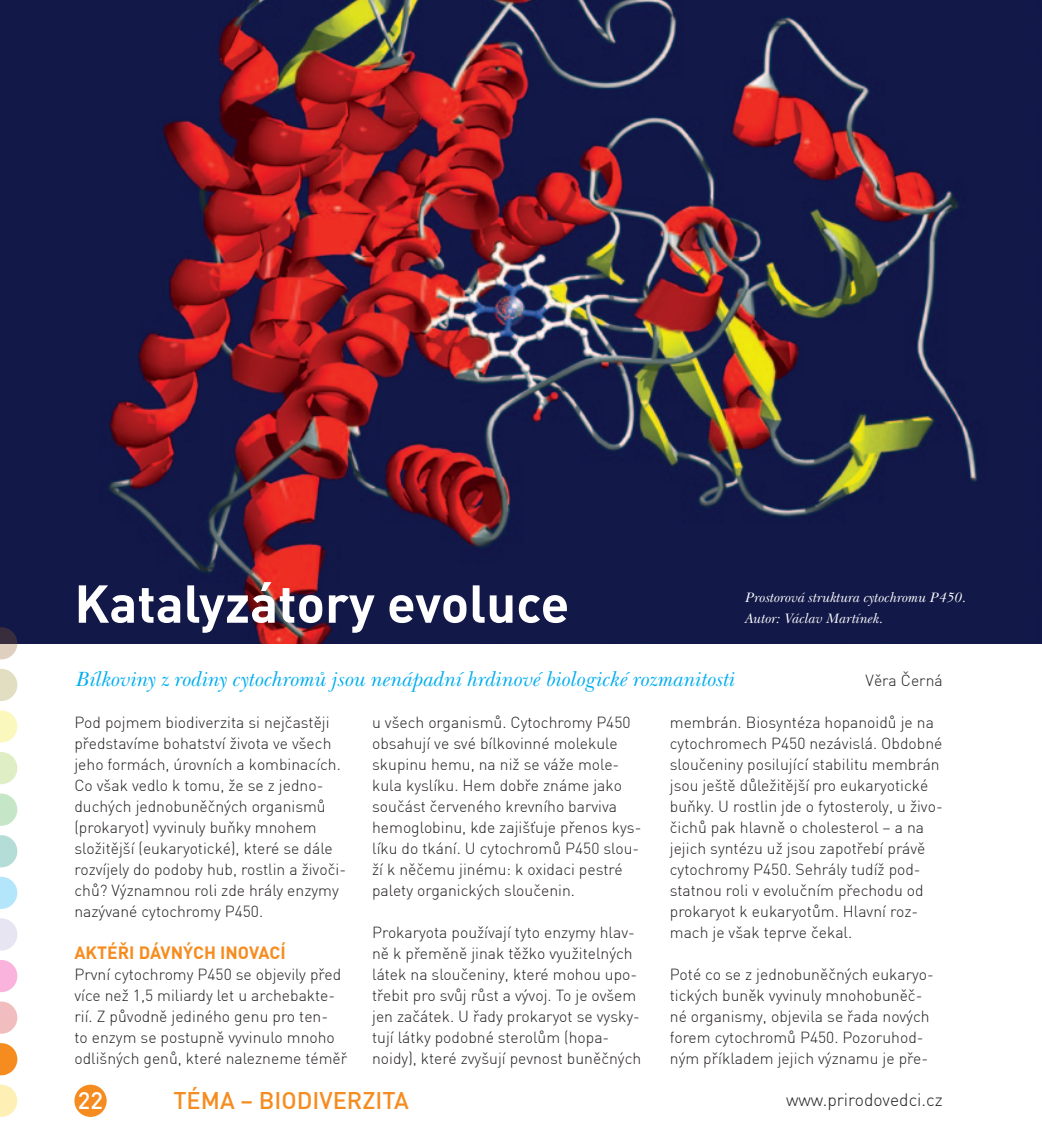
<style>
.page{position:relative;width:1042px;height:1141px;background:#fff}
.page>*{position:absolute;margin:0;border:0;box-sizing:border-box;transform-origin:0 0}
.t1{font:700 52.5px "DIN Pro";color:#fff}
.t2{font:500 23.62px "DINCE";color:#f68c1f}
.t3{font:500 23.62px "DINCE";color:#fff}
.t4{font:italic 21px "Baskerville Han TOT";color:#00aeef}
.t5{font:700 17.5px "DINCE";color:#f68c1f}
.t6{font:300 17.5px "DINCE";color:#231f20}
.t7{font:300 15.75px/21px "DINCE";color:#231f20}
.t8{font:italic 14px/21px "Baskerville Han TOT";color:#fff}
</style>
<div class="page">
<img style="left:0;top:0;width:1042px;height:644px">
<div style="left:74px;top:1085px;width:33px;height:32px;background:#f68c1f;border-radius:50%"></div>
<svg style="left:0;top:1085px;width:17px;height:32px"></svg>
<svg style="left:0;top:1043px;width:17px;height:32px"></svg>
<svg style="left:0;top:1001px;width:17px;height:33px"></svg>
<svg style="left:0;top:960px;width:17px;height:32px"></svg>
<svg style="left:0;top:918px;width:17px;height:33px"></svg>
<svg style="left:0;top:877px;width:17px;height:32px"></svg>
<svg style="left:0;top:835px;width:17px;height:32px"></svg>
<svg style="left:0;top:794px;width:17px;height:32px"></svg>
<svg style="left:0;top:752px;width:17px;height:32px"></svg>
<svg style="left:0;top:710px;width:17px;height:33px"></svg>
<svg style="left:0;top:669px;width:17px;height:32px"></svg>
<svg style="left:0;top:627px;width:17px;height:32px"></svg>
<h1 class="t1" style="left:74px;top:568px;width:496px">Katalyzátory evoluce</h1>
<h3 class="t4" style="left:74px;top:668px;width:661px">Bílkoviny z rodiny cytochromů jsou nenápadní hrdinové biologické rozmanitosti</h3>
<p class="t7" style="left:865px;top:669px;width:79px">Věra Černá</p>
<p class="t7" style="left:74px;top:711px;width:273px">Pod pojmem biodiverzita si nejčastěji představíme bohatství života ve všech jeho formách, úrovních a kombinacích.<br>Co však vedlo k tomu, že se z jedno&shy;duchých jednobuněčných organismů (prokaryot) vyvinuly buňky mnohem složitější (eukaryotické), které se dále rozvíjely do podoby hub, rostlin a živoči&shy;chů? Významnou roli zde hrály enzymy nazývané cytochromy P450.</p>
<p class="t5" style="left:74px;top:941px;width:213px">AKTÉŘI DÁVNÝCH INOVACÍ</p>
<p class="t7" style="left:74px;top:963px;width:274px">První cytochromy P450 se objevily před více než 1,5 miliardy let u archebakte&shy;rií. Z původně jediného genu pro ten-<br>to enzym se postupně vyvinulo mnoho odlišných genů, které nalezneme téměř</p>
<p class="t8" style="left:744px;top:587px;width:223px">Prostorová struktura cytochromu P450.<br>Autor: Václav Martínek.</p>
<p class="t7" style="left:670px;top:711px;width:274px">membrán. Biosyntéza hopanoidů je na cytochromech P450 nezávislá. Obdobné sloučeniny posilující stabilitu membrán jsou ještě důležitější pro eukaryotické buňky. U rostlin jde o fytosteroly, u živo&shy;čichů pak hlavně o cholesterol – a na jejich syntézu už jsou zapotřebí právě cytochromy P450. Sehrály tudíž pod&shy;statnou roli v evolučním přechodu od prokaryot k eukaryotům. Hlavní roz&shy;mach je však teprve čekal.</p>
<p class="t7" style="left:670px;top:963px;width:266px">Poté co se z jednobuněčných eukaryo&shy;tických buněk vyvinuly mnohobuněč&shy;né organismy, objevila se řada nových forem cytochromů P450. Pozoruhod&shy;ným příkladem jejich významu je pře-</p>
<p class="t7" style="left:372px;top:711px;width:271px">u všech organismů. Cytochromy P450 obsahují ve své bílkovinné molekule skupinu hemu, na niž se váže mole&shy;kula kyslíku. Hem dobře známe jako součást červeného krevního barviva hemoglobinu, kde zajišťuje přenos kys&shy;líku do tkání. U cytochromů P450 slou&shy;ží k něčemu jinému: k oxidaci pestré palety organických sloučenin.</p>
<p class="t7" style="left:372px;top:921px;width:271px">Prokaryota používají tyto enzymy hlav&shy;ně k přeměně jinak těžko využitelných látek na sloučeniny, které mohou upo&shy;třebit pro svůj růst a vývoj. To je ovšem jen začátek. U řady prokaryot se vysky&shy;tují látky podobné sterolům (hopa&shy;noidy), které zvyšují pevnost buněčných</p>
<h2 class="t3" style="left:78px;top:1085px;width:27px">22</h2>
<h2 class="t2" style="left:173px;top:1085px;width:237px">TÉMA – BIODIVERZITA</h2>
<p class="t6" style="left:786px;top:1089px;width:158px">www.prirodovedci.cz</p>
</div>
